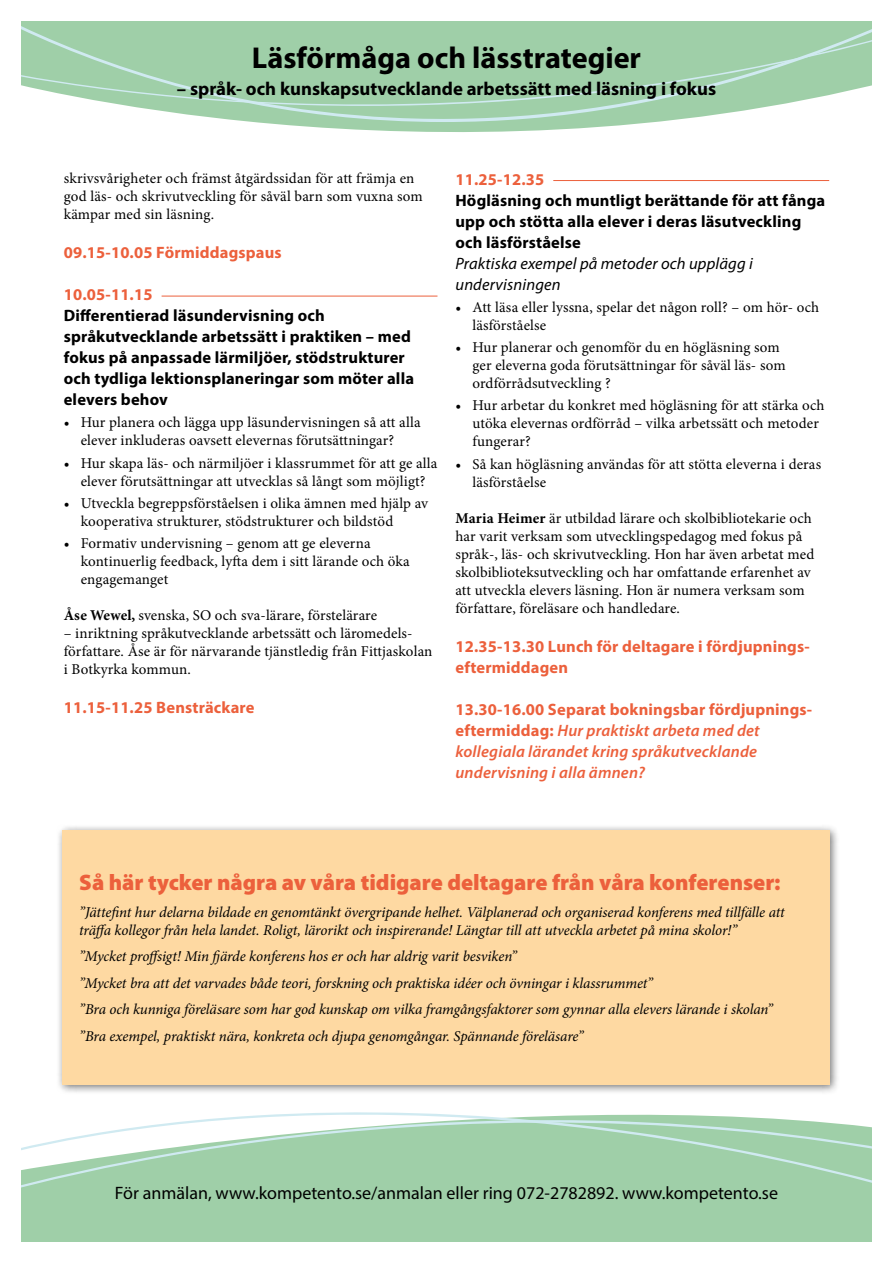
<style>
.page{position:relative;width:893px;height:1263px;background:#fff}
.page>*{position:absolute;margin:0;border:0;box-sizing:border-box;transform-origin:0 0}
.t1{font:700 30.3px "Myriad Pro";color:#000}
.t2{font:900 22.5px "Myriad Pro";color:#ec603c}
.t3{font:700 18.75px "Myriad Pro";color:#000}
.t4{font:18px "Myriad Pro";color:#000}
.t5{font:700 16.5px/21px "Myriad Pro";letter-spacing:.01em;color:#000}
.t6{font:italic 600 16.5px/21px "Myriad Pro";letter-spacing:.01em;color:#ec603c}
.t7{font:700 16.5px/21px "Myriad Pro";letter-spacing:.01em;color:#ec603c}
.t8{font:italic 16.5px/21px "Myriad Pro";letter-spacing:.01em;color:#000}
.t9{font:15px/18px "Minion Pro";letter-spacing:.005em;color:#000}
.t10{font:italic 15px/26.5px "Minion Pro";letter-spacing:-.01em;color:#000}
.s1{font-weight:700}
.s2{font-weight:700;font-style:normal}
</style>
<div class="page">
<hr style="left:162px;top:296px;width:275px;height:1px;background:#ec603c">
<hr style="left:553px;top:180px;width:276px;height:1px;background:#ec603c">
<div style="left:21px;top:1216px;width:851px;height:26px;background:#9fcfa8"></div>
<svg style="left:21px;top:1112px;width:851px;height:104px;fill:#9fcfa8"></svg>
<svg style="left:163px;top:111px;width:577px;height:21px;fill:#9fcfa8"></svg>
<svg style="left:21px;top:21px;width:851px;height:90px;background:#a5d2ae"></svg>
<div style="left:56px;top:824px;width:783px;height:270px;background:#000;opacity:.55"></div>
<div style="left:62px;top:830px;width:767px;height:254px;background:#fed9a2"></div>
<h1 class="t1" style="left:252px;top:38px;width:391px">Läsförmåga och lässtrategier</h1>
<p class="t3" style="left:177px;top:76px;width:541px">– språk- och kunskapsutvecklande arbetssätt med läsning i fokus</p>
<p class="t9" style="left:64px;top:169px;width:360px">skrivsvårigheter och främst åtgärdssidan för att främja en god läs- och skrivutveckling för såväl barn som vuxna som kämpar med sin läsning.</p>
<p class="t7" style="left:64px;top:242px;width:219px">09.15-10.05 Förmiddagspaus</p>
<p class="t7" style="left:64px;top:284px;width:90px">10.05-11.15</p>
<p class="t5" style="left:64px;top:305px;width:352px">Differentierad läsundervisning och språkutvecklande arbetssätt i praktiken – med fokus på anpassade lärmiljöer, stödstrukturer och tydliga lektionsplaneringar som möter alla elevers behov</p>
<p class="t9" style="left:81px;top:414px;width:341px;text-indent:-17px">• Hur planera och lägga upp läsundervisningen så att alla elever inkluderas oavsett elevernas förutsättningar?</p>
<p class="t9" style="left:64px;top:454px;width:375px;text-align:center">• Hur skapa läs- och närmiljöer i klassrummet för att ge alla elever förutsättningar att utvecklas så långt som möjligt?</p>
<p class="t9" style="left:81px;top:494px;width:349px;text-indent:-17px">• Utveckla begreppsförståelsen i olika ämnen med hjälp av kooperativa strukturer, stödstrukturer och bildstöd</p>
<p class="t9" style="left:81px;top:534px;width:330px;text-indent:-17px">• Formativ undervisning – genom att ge eleverna kontinuerlig feedback, lyfta dem i sitt lärande och öka engagemanget</p>
<p class="t9" style="left:64px;top:606px;width:315px"><span class="s1">Åse Wewel,</span> svenska, SO och sva-lärare, förstelärare</p>
<p class="t9" style="left:64px;top:624px;width:370px">– inriktning språkutvecklande arbetssätt och läromedels&shy;författare. Åse är för närvarande tjänstledig från Fittjaskolan i Botkyrka kommun.</p>
<p class="t7" style="left:64px;top:697px;width:192px">11.15-11.25 Bensträckare</p>
<p class="t7" style="left:455px;top:168px;width:90px">11.25-12.35</p>
<p class="t5" style="left:455px;top:189px;width:371px">Högläsning och muntligt berättande för att fånga upp och stötta alla elever i deras läsutveckling och läsförståelse</p>
<p class="t8" style="left:455px;top:253px;width:299px">Praktiska exempel på metoder och upplägg i undervisningen</p>
<p class="t9" style="left:472px;top:298px;width:348px;text-indent:-17px">• Att läsa eller lyssna, spelar det någon roll? – om hör- och läsförståelse</p>
<p class="t9" style="left:472px;top:338px;width:315px;text-indent:-17px">• Hur planerar och genomför du en högläsning som ger eleverna goda förutsättningar för såväl läs- som ordförrådsutveckling ?</p>
<p class="t9" style="left:472px;top:397px;width:354px;text-indent:-17px">• Hur arbetar du konkret med högläsning för att stärka och utöka elevernas ordförråd – vilka arbetssätt och metoder fungerar?</p>
<p class="t9" style="left:472px;top:455px;width:350px;text-indent:-17px">• Så kan högläsning användas för att stötta eleverna i deras läsförståelse</p>
<p class="t9" style="left:455px;top:509px;width:360px"><span class="s1">Maria Heimer</span> är utbildad lärare och skolbibliotekarie och har varit verksam som utvecklingspedagog med fokus på språk-, läs- och skrivutveckling. Hon har även arbetat med skolbiblioteksutveckling och har omfattande erfarenhet av att utveckla elevers läsning. Hon är numera verksam som författare, föreläsare och handledare.</p>
<p class="t7" style="left:455px;top:635px;width:356px">12.35-13.30 Lunch för deltagare i fördjupnings&shy;eftermiddagen</p>
<p class="t6" style="left:455px;top:699px;width:358px"><span class="s2">13.30-16.00 Separat bokningsbar fördjupnings&shy;eftermiddag:</span> Hur praktiskt arbeta med det kollegiala lärandet kring språkutvecklande undervisning i alla ämnen?</p>
<h2 class="t2" style="left:79px;top:870px;width:703px">Så här tycker några av våra tidigare deltagare från våra konferenser:</h2>
<p class="t10" style="left:79px;top:903px;width:707px;line-height:18px">”Jättefint hur delarna bildade en genomtänkt övergripande helhet. Välplanerad och organiserad konferens med tillfälle att träffa kollegor från hela landet. Roligt, lärorikt och inspirerande! Längtar till att utveckla arbetet på mina skolor!”</p>
<p class="t10" style="left:79px;top:943px;width:695px">”Mycket proffsigt! Min fjärde konferens hos er och har aldrig varit besviken”<br>”Mycket bra att det varvades både teori, forskning och praktiska idéer och övningar i klassrummet”<br>”Bra och kunniga föreläsare som har god kunskap om vilka framgångsfaktorer som gynnar alla elevers lärande i skolan” ”Bra exempel, praktiskt nära, konkreta och djupa genomgångar. Spännande föreläsare”</p>
<p class="t4" style="left:115px;top:1182px;width:665px">För anmälan, www.kompetento.se/anmalan eller ring 072-2782892. www.kompetento.se</p>
</div>
